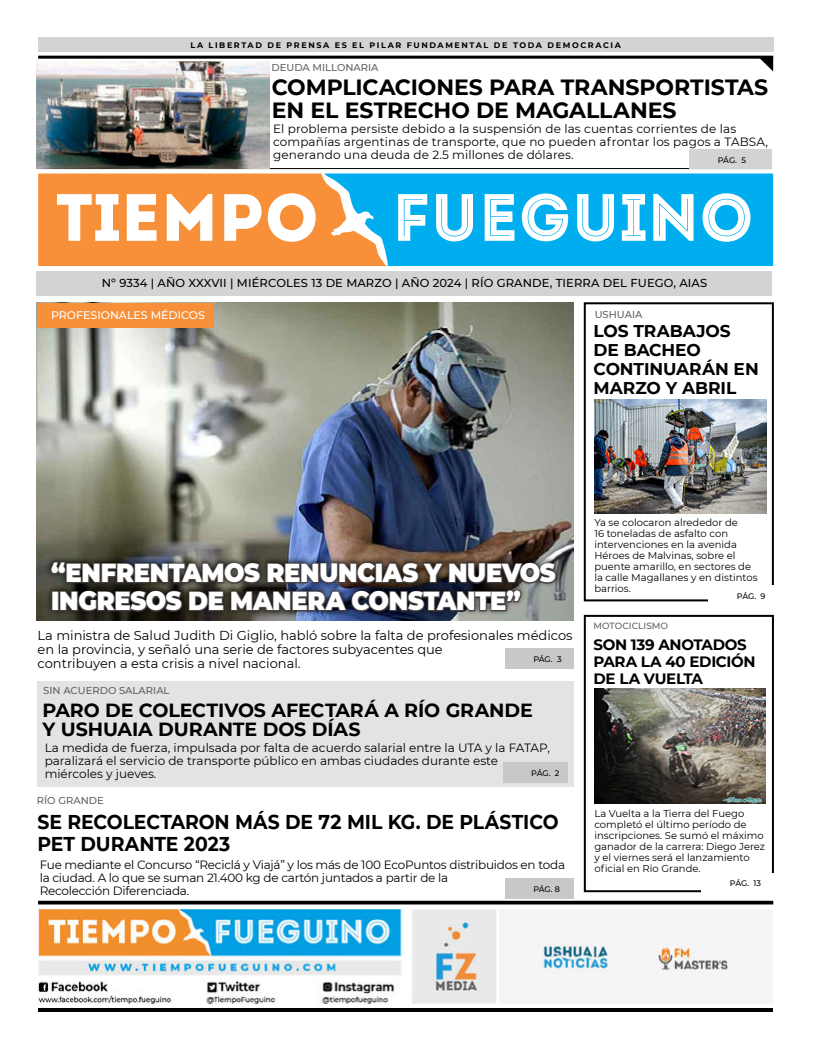
<style>
.page{position:relative;width:820px;height:1049px;background:#fff}
.page>*{position:absolute;margin:0;border:0;box-sizing:border-box;transform-origin:0 0}
.t1{font:900 26px/28px "Montserrat";letter-spacing:-.015em;color:#fff;scale:.93 1}
.t2{font:700 22px/23px "Montserrat";letter-spacing:-.005em;color:#000}
.t3{font:700 20px/22px "Montserrat";letter-spacing:-.005em;color:#000;scale:.94 1}
.t4{font:700 19px/19px "Montserrat";letter-spacing:-.005em;color:#000}
.t5{font:700 17px/19px "Montserrat";letter-spacing:-.005em;color:#000}
.t6{font:700 15px/17px "Montserrat";letter-spacing:-.02em;color:#000}
.t7{font:13px/14px "Montserrat";color:#000}
.t8{font:12px/13px "Montserrat";color:#000}
.t9{font:12px/13px "Montserrat";letter-spacing:-.02em;color:#000}
.t10{font:500 11.5px "Montserrat";letter-spacing:.01em;color:#000}
.t11{font:500 11px "Montserrat";color:#fff}
.t12{font:10px/11px "Montserrat";color:#000}
.t13{font:500 10px "Montserrat";color:#616161}
.t14{font:500 9px "Montserrat";color:#616161}
.t15{font:700 8px "Montserrat";letter-spacing:.2em;color:#000}
.t16{font:500 8px "Montserrat";letter-spacing:-.01em;color:#000}
</style>
<div class="page">
<hr style="left:38px;top:1008px;width:734px;height:4px;background:#000">
<img style="left:37px;top:909px;width:735px;height:95px">
<img style="left:37px;top:303px;width:536px;height:317px">
<div style="left:583px;top:615px;width:190px;height:277px;border:2px solid #000"></div>
<div style="left:583px;top:302px;width:190px;height:299px;border:2px solid #000"></div>
<div style="left:37px;top:681px;width:536px;height:105px;background:#e2e3e4"></div>
<hr style="left:38px;top:56px;width:734px;height:3px;background:#000">
<svg style="left:757px;top:58px;width:15px;height:13px"></svg>
<div style="left:37px;top:271px;width:734px;height:25px;background:#d1d3d4"></div>
<div style="left:701px;top:873px;width:72px;height:19px;background:#fff"></div>
<div style="left:38px;top:38px;width:734px;height:14px;background:#d1d3d4"></div>
<svg style="left:38px;top:173px;width:286px;height:93px"></svg>
<svg style="left:324px;top:173px;width:448px;height:93px;fill:#00aeef"></svg>
<div style="left:502px;top:763px;width:65px;height:20px;background:#c7c8ca"></div>
<hr style="left:38px;top:901px;width:734px;height:3px;background:#000">
<div style="left:708px;top:585px;width:65px;height:20px;background:#fff"></div>
<hr style="left:38px;top:168px;width:733px;height:1px;background:#000">
<div style="left:689px;top:150px;width:82px;height:19px;background:#d1d3d4"></div>
<div style="left:45px;top:556px;width:516px;height:60px;background:#000;opacity:.75"></div>
<svg style="left:49px;top:561px;width:508px;height:52px;background:#363434"></svg>
<div style="left:505px;top:878px;width:68px;height:21px;background:#c7c8ca"></div>
<div style="left:505px;top:648px;width:68px;height:21px;background:#c7c8ca"></div>
<div style="left:37px;top:303px;width:176px;height:24px;background:#f79039"></div>
<img style="left:37px;top:62px;width:232px;height:106px">
<img style="left:594px;top:688px;width:171px;height:115px">
<img style="left:594px;top:400px;width:172px;height:114px">
<p class="t15" style="left:190px;top:41px;width:431px">LA LIBERTAD DE PRENSA ES EL PILAR FUNDAMENTAL DE TODA DEMOCRACIA</p>
<p class="t13" style="left:271px;top:62px;width:108px">DEUDA MILLONARIA</p>
<h2 class="t2" style="left:271px;top:76px;width:498px">COMPLICACIONES PARA TRANSPORTISTAS<br>EN EL ESTRECHO DE MAGALLANES</h2>
<p class="t8" style="left:273px;top:122px;width:496px">El problema persiste debido a la suspensión de las cuentas corrientes de las compañías argentinas de transporte, que no pueden afrontar los pagos a TABSA, generando una deuda de 2.5 millones de dólares.</p>
<p class="t16" style="left:717px;top:156px;width:30px">PÁG. 5</p>
<p class="t10" style="left:102px;top:277px;width:606px">Nº 9334 | AÑO XXXVII | MIÉRCOLES 13 DE MARZO | AÑO 2024 | RÍO GRANDE, TIERRA DEL FUEGO, AIAS</p>
<p class="t11" style="left:51px;top:309px;width:155px">PROFESIONALES MÉDICOS</p>
<p class="t13" style="left:594px;top:309px;width:49px">USHUAIA</p>
<h3 class="t5" style="left:593px;top:322px;width:167px">LOS TRABAJOS<br>DE BACHEO<br>CONTINUARÁN EN<br>MARZO Y ABRIL</h3>
<h1 class="t1" style="left:51px;top:559px;width:544px">“ENFRENTAMOS RENUNCIAS Y NUEVOS<br>INGRESOS DE MANERA CONSTANTE”</h1>
<p class="t7" style="left:38px;top:629px;width:536px">La ministra de Salud Judith Di Giglio, habló sobre la falta de profesionales médicos en la provincia, y señaló una serie de factores subyacentes que<br>contribuyen a esta crisis a nivel nacional.</p>
<p class="t16" style="left:533px;top:655px;width:30px">PÁG. 3</p>
<p class="t13" style="left:43px;top:685px;width:128px">SIN ACUERDO SALARIAL</p>
<h3 class="t4" style="left:43px;top:701px;width:491px">PARO DE COLECTIVOS AFECTARÁ A RÍO GRANDE<br>Y USHUAIA DURANTE DOS DÍAS</h3>
<p class="t8" style="left:45px;top:741px;width:506px">La medida de fuerza, impulsada por falta de acuerdo salarial entre la UTA y la FATAP, paralizará el servicio de transporte público en ambas ciudades durante este miércoles y jueves.</p>
<h3 class="t3" style="left:37px;top:811px;width:555px">SE RECOLECTARON MÁS DE 72 MIL KG. DE PLÁSTICO<br>PET DURANTE 2023</h3>
<p class="t16" style="left:531px;top:769px;width:30px">PÁG. 2</p>
<p class="t13" style="left:37px;top:795px;width:68px">RÍO GRANDE</p>
<p class="t9" style="left:40px;top:858px;width:526px">Fue mediante el Concurso “Reciclá y Viajá” y los más de 100 EcoPuntos distribuidos en toda la ciudad. A lo que se suman 21.400 kg de cartón juntados a partir de la<br>Recolección Diferenciada.</p>
<p class="t16" style="left:533px;top:884px;width:28px">PÁG. 8</p>
<p class="t12" style="left:594px;top:518px;width:165px">Ya se colocaron alrededor de<br>16 toneladas de asfalto con intervenciones en la avenida<br>Héroes de Malvinas, sobre el puente amarillo, en sectores de la calle Magallanes y en distintos barrios.</p>
<p class="t16" style="left:736px;top:591px;width:30px">PÁG. 9</p>
<p class="t14" style="left:593px;top:621px;width:76px">MOTOCICLISMO</p>
<p class="t6" style="left:593px;top:636px;width:163px">SON 139 ANOTADOS<br>PARA LA 40 EDICIÓN<br>DE LA VUELTA</p>
<p class="t12" style="left:594px;top:808px;width:172px">La Vuelta a la Tierra del Fuego completó el último período de inscripciones. Se sumó el máximo ganador de la carrera: Diego Jerez y el viernes será el lanzamiento oficial en Rio Grande.</p>
<p class="t16" style="left:729px;top:879px;width:33px">PÁG. 13</p>
</div>
